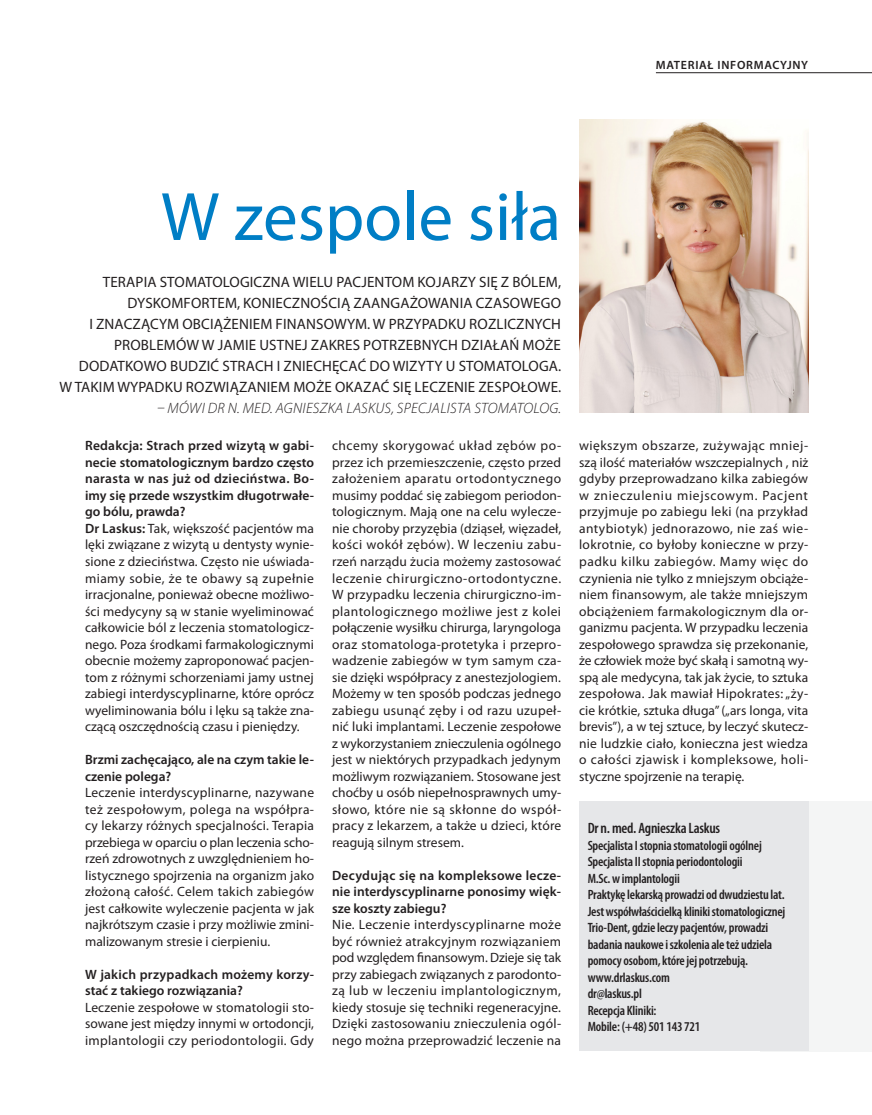
<style>
.page{position:relative;width:872px;height:1115px;background:#fff}
.page>*{position:absolute;margin:0;border:0;box-sizing:border-box;transform-origin:0 0}
.tytuł_48{font:69px "Myriad Pro";color:#007ec5}
.lead_14{font:15px/21px "Myriad Pro";letter-spacing:.01em;color:#231f20;text-align:right}
.lead_14-2{font:italic 300 15px "Myriad Pro";letter-spacing:.02em;color:#231f20}
.body_just_inicjal{font:600 condensed 15px "Myriad Pro";letter-spacing:-.015em;color:#231f20}
.Paragraph_Style_1{font:13.5px/16.5px "Myriad Pro";color:#231f20;text-align:justify}
.body_just_inicjal-2{font:600 condensed 13.5px/16.5px "Myriad Pro";letter-spacing:-.015em;color:#231f20}
.Paragraph_Style_2{font:600 13.5px/16.5px "Myriad Pro";color:#231f20}
.Paragraph_Style_1-2{font:600 13.5px/16.5px "Myriad Pro";letter-spacing:.005em;color:#231f20;text-align:justify}
.t1{font:600 12px "Myriad Pro";letter-spacing:.06em;color:#231f20}
.s1{font-weight:600}
</style>
<div class="page">
<div style="left:760px;top:800px;width:112px;height:250px;background:#f4f5f5"></div>
<div style="left:579px;top:801px;width:229px;height:249px;background:#e6e7e9"></div>
<img style="left:579px;top:119px;width:229px;height:293px">
<hr style="left:656px;top:72px;width:216px;height:1px;background:#231f20">
<p class="t1" style="left:656px;top:58px;width:154px">MATERIAŁ INFORMACYJNY</p>
<p class="tytuł_48" style="left:161px;top:174px;width:401px">W zespole siła</p>
<p class="lead_14" style="left:60px;top:271px;width:503px">TERAPIA STOMATOLOGICZNA WIELU PACJENTOM KOJARZY SIĘ Z BÓLEM, DYSKOMFORTEM, KONIECZNOŚCIĄ ZAANGAŻOWANIA CZASOWEGO<br>I ZNACZĄCYM OBCIĄŻENIEM FINANSOWYM. W PRZYPADKU ROZLICZNYCH PROBLEMÓW W JAMIE USTNEJ ZAKRES POTRZEBNYCH DZIAŁAŃ MOŻE DODATKOWO BUDZIĆ STRACH I ZNIECHĘCAĆ DO WIZYTY U STOMATOLOGA.<br>W TAKIM WYPADKU ROZWIĄZANIEM MOŻE OKAZAĆ SIĘ LECZENIE ZESPOŁOWE.</p>
<p class="lead_14-2" style="left:157px;top:398px;width:405px">– MÓWI DR N. MED. AGNIESZKA LASKUS, SPECJALISTA STOMATOLOG.</p>
<p class="Paragraph_Style_1-2" style="left:85px;top:437px;width:231px">Redakcja: Strach przed wizytą w gabi&shy;necie stomatologicznym bardzo często narasta w nas już od dzieciństwa. Bo&shy;imy się przede wszystkim długotrwałe&shy;go bólu, prawda?</p>
<p class="Paragraph_Style_1" style="left:85px;top:520px;width:230px"><span class="s1">Dr Laskus:</span> Tak, większość pacjentów ma lęki związane z wizytą u dentysty wynie&shy;sione z dzieciństwa. Często nie uświada&shy;miamy sobie, że te obawy są zupełnie irracjonalne, ponieważ obecne możliwo&shy;ści medycyny są w stanie wyeliminować całkowicie ból z leczenia stomatologicz&shy;nego. Poza środkami farmakologicznymi obecnie możemy zaproponować pacjen&shy;tom z różnymi schorzeniami jamy ustnej zabiegi interdyscyplinarne, które oprócz wyeliminowania bólu i lęku są także zna&shy;czącą oszczędnością czasu i pieniędzy.</p>
<p class="Paragraph_Style_2" style="left:85px;top:750px;width:230px">Brzmi zachęcająco, ale na czym takie le&shy;czenie polega?</p>
<p class="Paragraph_Style_1" style="left:85px;top:784px;width:231px">Leczenie interdyscyplinarne, nazywane też zespołowym, polega na współpra&shy;cy lekarzy różnych specjalności. Terapia przebiega w oparciu o plan leczenia scho&shy;rzeń zdrowotnych z uwzględnieniem ho&shy;listycznego spojrzenia na organizm jako złożoną całość. Celem takich zabiegów jest całkowite wyleczenie pacjenta w jak najkrótszym czasie i przy możliwie zmini&shy;malizowanym stresie i cierpieniu.</p>
<p class="Paragraph_Style_2" style="left:85px;top:965px;width:230px">W jakich przypadkach możemy korzy&shy;stać z takiego rozwiązania?</p>
<p class="Paragraph_Style_1" style="left:85px;top:998px;width:230px">Leczenie zespołowe w stomatologii sto&shy;sowane jest między innymi w ortodoncji, implantologii czy periodontologii. Gdy</p>
<p class="Paragraph_Style_1" style="left:332px;top:437px;width:231px">chcemy skorygować układ zębów po&shy;przez ich przemieszczenie, często przed założeniem aparatu ortodontycznego musimy poddać się zabiegom periodon&shy;tologicznym. Mają one na celu wylecze&shy;nie choroby przyzębia (dziąseł, więzadeł, kości wokół zębów). W leczeniu zabu&shy;rzeń narządu żucia możemy zastosować leczenie chirurgiczno-ortodontyczne.<br>W przypadku leczenia chirurgiczno-im&shy;plantologicznego możliwe jest z kolei połączenie wysiłku chirurga, laryngologa oraz stomatologa-protetyka i przepro&shy;wadzenie zabiegów w tym samym cza&shy;sie dzięki współpracy z anestezjologiem.<br>Możemy w ten sposób podczas jednego zabiegu usunąć zęby i od razu uzupeł&shy;nić luki implantami. Leczenie zespołowe z wykorzystaniem znieczulenia ogólnego jest w niektórych przypadkach jedynym możliwym rozwiązaniem. Stosowane jest choćby u osób niepełnosprawnych umy&shy;słowo, które nie są skłonne do współ&shy;pracy z lekarzem, a także u dzieci, które reagują silnym stresem.</p>
<p class="Paragraph_Style_2" style="left:332px;top:866px;width:230px;text-align:justify">Decydując się na kompleksowe lecze&shy;nie interdyscyplinarne ponosimy więk&shy;sze koszty zabiegu?</p>
<p class="Paragraph_Style_1" style="left:332px;top:916px;width:230px">Nie. Leczenie interdyscyplinarne może być również atrakcyjnym rozwiązaniem pod względem finansowym. Dzieje się tak przy zabiegach związanych z parodonto&shy;zą lub w leczeniu implantologicznym, kiedy stosuje się techniki regeneracyjne.<br>Dzięki zastosowaniu znieczulenia ogól&shy;nego można przeprowadzić leczenie na</p>
<p class="Paragraph_Style_1" style="left:579px;top:437px;width:231px">większym obszarze, zużywając mniej&shy;szą ilość materiałów wszczepialnych , niż gdyby przeprowadzano kilka zabiegów w znieczuleniu miejscowym. Pacjent przyjmuje po zabiegu leki (na przykład antybiotyk) jednorazowo, nie zaś wie&shy;lokrotnie, co byłoby konieczne w przy&shy;padku kilku zabiegów. Mamy więc do czynienia nie tylko z mniejszym obciąże&shy;niem finansowym, ale także mniejszym obciążeniem farmakologicznym dla or&shy;ganizmu pacjenta. W przypadku leczenia zespołowego sprawdza się przekonanie, że człowiek może być skałą i samotną wy&shy;spą ale medycyna, tak jak życie, to sztuka zespołowa. Jak mawiał Hipokrates: „ży&shy;cie krótkie, sztuka długa” („ars longa, vita brevis”), a w tej sztuce, by leczyć skutecz&shy;nie ludzkie ciało, konieczna jest wiedza o całości zjawisk i kompleksowe, holi&shy;styczne spojrzenie na terapię.</p>
<p class="body_just_inicjal" style="left:587px;top:818px;width:134px">Dr n. med. Agnieszka Laskus</p>
<p class="body_just_inicjal-2" style="left:587px;top:836px;width:176px">Specjalista I stopnia stomatologii ogólnej</p>
<p class="body_just_inicjal-2" style="left:587px;top:852px;width:156px">Specjalista II stopnia periodontologii</p>
<p class="body_just_inicjal-2" style="left:587px;top:869px;width:94px">M.Sc. w implantologii</p>
<p class="body_just_inicjal-2" style="left:587px;top:885px;width:199px">Praktykę lekarską prowadzi od dwudziestu lat.<br>Jest współwłaścicielką kliniki stomatologicznej Trio-Dent, gdzie leczy pacjentów, prowadzi badania naukowe i szkolenia ale też udziela pomocy osobom, które jej potrzebują.</p>
<p class="body_just_inicjal-2" style="left:587px;top:968px;width:84px">www.drlaskus.com</p>
<p class="body_just_inicjal-2" style="left:587px;top:984px;width:56px">dr@laskus.pl</p>
<p class="body_just_inicjal-2" style="left:587px;top:1001px;width:70px">Recepcja Kliniki:</p>
<p class="body_just_inicjal-2" style="left:587px;top:1017px;width:114px">Mobile: (+48) 501 143 721</p>
</div>
